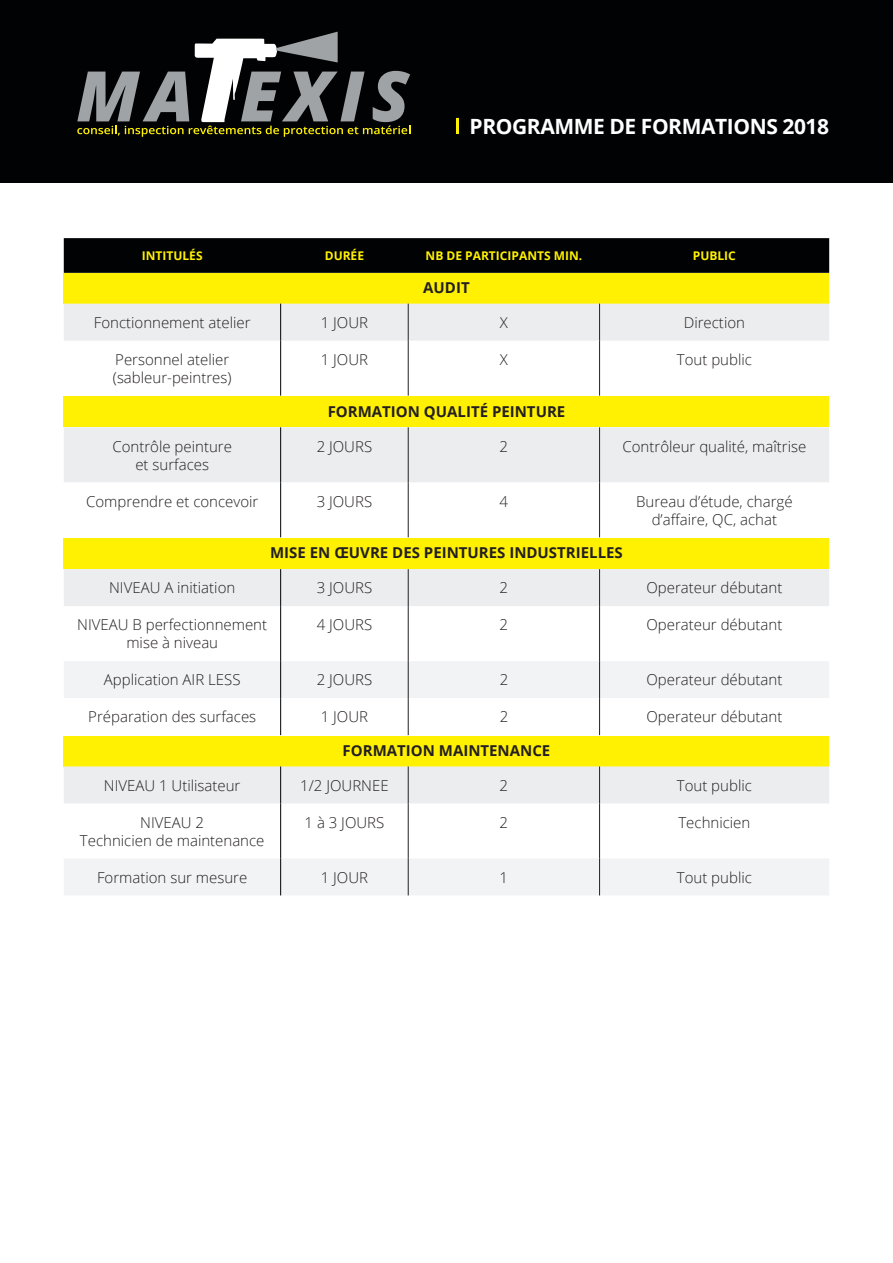
<style>
.page{position:relative;width:893px;height:1263px;background:#fff}
.page>*{position:absolute;margin:0;border:0;box-sizing:border-box;transform-origin:0 0}
.t1{font:700 21px "Open Sans";letter-spacing:-.02em;color:#fff}
.t2{font:300 15px/18px "Open Sans";color:#231f20;text-align:center}
.t3{font:700 15px "Open Sans";color:#231f20}
.t4{font:700 12px "Open Sans";color:#fff101}
</style>
<div class="page">
<div style="left:0;top:0;width:893px;height:183px;background:#010203"></div>
<svg style="left:77px;top:32px;width:333px;height:105px"></svg>
<hr style="left:456px;top:118px;width:3px;height:16px;background:#fff101">
<div style="left:64px;top:238px;width:765px;height:35px;background:#010203"></div>
<div style="left:64px;top:273px;width:765px;height:31px;background:#fff101"></div>
<div style="left:64px;top:304px;width:765px;height:37px;background:#ecedee"></div>
<hr style="left:280px;top:304px;width:1px;height:37px;background:#010203">
<hr style="left:280px;top:341px;width:1px;height:55px;background:#010203">
<hr style="left:408px;top:304px;width:1px;height:37px;background:#231f20">
<hr style="left:408px;top:341px;width:1px;height:55px;background:#231f20">
<hr style="left:599px;top:304px;width:1px;height:37px;background:#231f20">
<hr style="left:599px;top:341px;width:1px;height:55px;background:#231f20">
<div style="left:64px;top:396px;width:765px;height:31px;background:#fff101"></div>
<div style="left:64px;top:427px;width:765px;height:55px;background:#ecedee"></div>
<hr style="left:280px;top:427px;width:1px;height:55px;background:#010203">
<hr style="left:280px;top:482px;width:1px;height:55px;background:#010203">
<hr style="left:408px;top:427px;width:1px;height:55px;background:#231f20">
<hr style="left:408px;top:482px;width:1px;height:55px;background:#231f20">
<hr style="left:599px;top:427px;width:1px;height:55px;background:#231f20">
<hr style="left:599px;top:482px;width:1px;height:55px;background:#231f20">
<div style="left:64px;top:538px;width:765px;height:31px;background:#fff101"></div>
<div style="left:64px;top:569px;width:765px;height:37px;background:#ecedee"></div>
<svg style="left:64px;top:661px;width:765px;height:74px"></svg>
<hr style="left:280px;top:569px;width:1px;height:37px;background:#010203">
<hr style="left:280px;top:606px;width:1px;height:55px;background:#010203">
<hr style="left:280px;top:661px;width:1px;height:37px;background:#010203">
<hr style="left:280px;top:698px;width:1px;height:37px;background:#010203">
<hr style="left:408px;top:569px;width:1px;height:37px;background:#231f20">
<hr style="left:408px;top:606px;width:1px;height:55px;background:#231f20">
<hr style="left:408px;top:661px;width:1px;height:37px;background:#231f20">
<hr style="left:408px;top:698px;width:1px;height:37px;background:#231f20">
<hr style="left:599px;top:569px;width:1px;height:37px;background:#231f20">
<hr style="left:599px;top:606px;width:1px;height:55px;background:#231f20">
<hr style="left:599px;top:661px;width:1px;height:37px;background:#231f20">
<hr style="left:599px;top:698px;width:1px;height:37px;background:#231f20">
<div style="left:64px;top:736px;width:765px;height:30px;background:#fff101"></div>
<div style="left:64px;top:766px;width:765px;height:37px;background:#ecedee"></div>
<div style="left:64px;top:858px;width:765px;height:37px;background:#f2f3f4"></div>
<hr style="left:280px;top:766px;width:1px;height:37px;background:#010203">
<hr style="left:280px;top:803px;width:1px;height:55px;background:#010203">
<hr style="left:280px;top:858px;width:1px;height:37px;background:#010203">
<hr style="left:408px;top:766px;width:1px;height:37px;background:#231f20">
<hr style="left:408px;top:803px;width:1px;height:55px;background:#231f20">
<hr style="left:408px;top:858px;width:1px;height:37px;background:#231f20">
<hr style="left:599px;top:766px;width:1px;height:37px;background:#231f20">
<hr style="left:599px;top:803px;width:1px;height:55px;background:#231f20">
<hr style="left:599px;top:858px;width:1px;height:37px;background:#231f20">
<h1 class="t1" style="left:470px;top:112px;width:361px">PROGRAMME DE FORMATIONS 2018</h1>
<p class="t4" style="left:142px;top:247px;width:62px">INTITULÉS</p>
<p class="t4" style="left:325px;top:247px;width:41px">DURÉE</p>
<p class="t4" style="left:426px;top:247px;width:158px">NB DE PARTICIPANTS MIN.</p>
<p class="t4" style="left:693px;top:247px;width:45px">PUBLIC</p>
<p class="t3" style="left:423px;top:277px;width:48px">AUDIT</p>
<p class="t2" style="left:94px;top:313px;width:158px">Fonctionnement atelier</p>
<p class="t2" style="left:321px;top:313px;width:49px">1 JOUR</p>
<p class="t2" style="left:500px;top:313px;width:10px">X</p>
<p class="t2" style="left:684px;top:313px;width:63px">Direction</p>
<p class="t2" style="left:113px;top:350px;width:120px;text-align:left">Personnel atelier (sableur-peintres)</p>
<p class="t2" style="left:321px;top:350px;width:49px">1 JOUR</p>
<p class="t2" style="left:500px;top:350px;width:10px">X</p>
<p class="t2" style="left:677px;top:350px;width:77px">Tout public</p>
<p class="t3" style="left:328px;top:400px;width:239px">FORMATION QUALITÉ PEINTURE</p>
<p class="t2" style="left:112px;top:437px;width:121px">Contrôle peinture et surfaces</p>
<p class="t2" style="left:317px;top:437px;width:57px">2 JOURS</p>
<p class="t2" style="left:500px;top:437px;width:10px">2</p>
<p class="t2" style="left:622px;top:437px;width:185px">Contrôleur qualité, maîtrise</p>
<p class="t2" style="left:86px;top:492px;width:174px">Comprendre et concevoir</p>
<p class="t2" style="left:317px;top:492px;width:57px">3 JOURS</p>
<p class="t2" style="left:500px;top:492px;width:10px">4</p>
<p class="t2" style="left:636px;top:492px;width:158px">Bureau d’étude, chargé d’affaire, QC, achat</p>
<p class="t3" style="left:270px;top:542px;width:354px">MISE EN ŒUVRE DES PEINTURES INDUSTRIELLES</p>
<p class="t2" style="left:109px;top:578px;width:128px">NIVEAU A initiation</p>
<p class="t2" style="left:317px;top:578px;width:57px">3 JOURS</p>
<p class="t2" style="left:500px;top:578px;width:10px">2</p>
<p class="t2" style="left:646px;top:578px;width:138px">Operateur débutant</p>
<p class="t2" style="left:77px;top:615px;width:191px">NIVEAU B perfectionnement mise à niveau</p>
<p class="t2" style="left:317px;top:615px;width:57px">4 JOURS</p>
<p class="t2" style="left:500px;top:615px;width:10px">2</p>
<p class="t2" style="left:646px;top:615px;width:138px">Operateur débutant</p>
<p class="t2" style="left:104px;top:670px;width:138px">Application AIR LESS</p>
<p class="t2" style="left:317px;top:670px;width:57px">2 JOURS</p>
<p class="t2" style="left:500px;top:670px;width:10px">2</p>
<p class="t2" style="left:646px;top:670px;width:138px">Operateur débutant</p>
<p class="t2" style="left:88px;top:707px;width:169px">Préparation des surfaces</p>
<p class="t2" style="left:321px;top:707px;width:49px">1 JOUR</p>
<p class="t2" style="left:500px;top:707px;width:10px">2</p>
<p class="t2" style="left:646px;top:707px;width:138px">Operateur débutant</p>
<p class="t3" style="left:343px;top:740px;width:209px">FORMATION MAINTENANCE</p>
<p class="t2" style="left:104px;top:776px;width:138px">NIVEAU 1 Utilisateur</p>
<p class="t2" style="left:300px;top:776px;width:90px">1/2 JOURNEE</p>
<p class="t2" style="left:500px;top:776px;width:10px">2</p>
<p class="t2" style="left:677px;top:776px;width:77px">Tout public</p>
<p class="t2" style="left:80px;top:813px;width:186px">NIVEAU 2<br>Technicien de maintenance</p>
<p class="t2" style="left:305px;top:813px;width:81px">1 à 3 JOURS</p>
<p class="t2" style="left:500px;top:813px;width:10px">2</p>
<p class="t2" style="left:678px;top:813px;width:73px">Technicien</p>
<p class="t2" style="left:97px;top:868px;width:152px">Formation sur mesure</p>
<p class="t2" style="left:321px;top:868px;width:49px">1 JOUR</p>
<p class="t2" style="left:500px;top:868px;width:10px">1</p>
<p class="t2" style="left:677px;top:868px;width:77px">Tout public</p>
</div>
